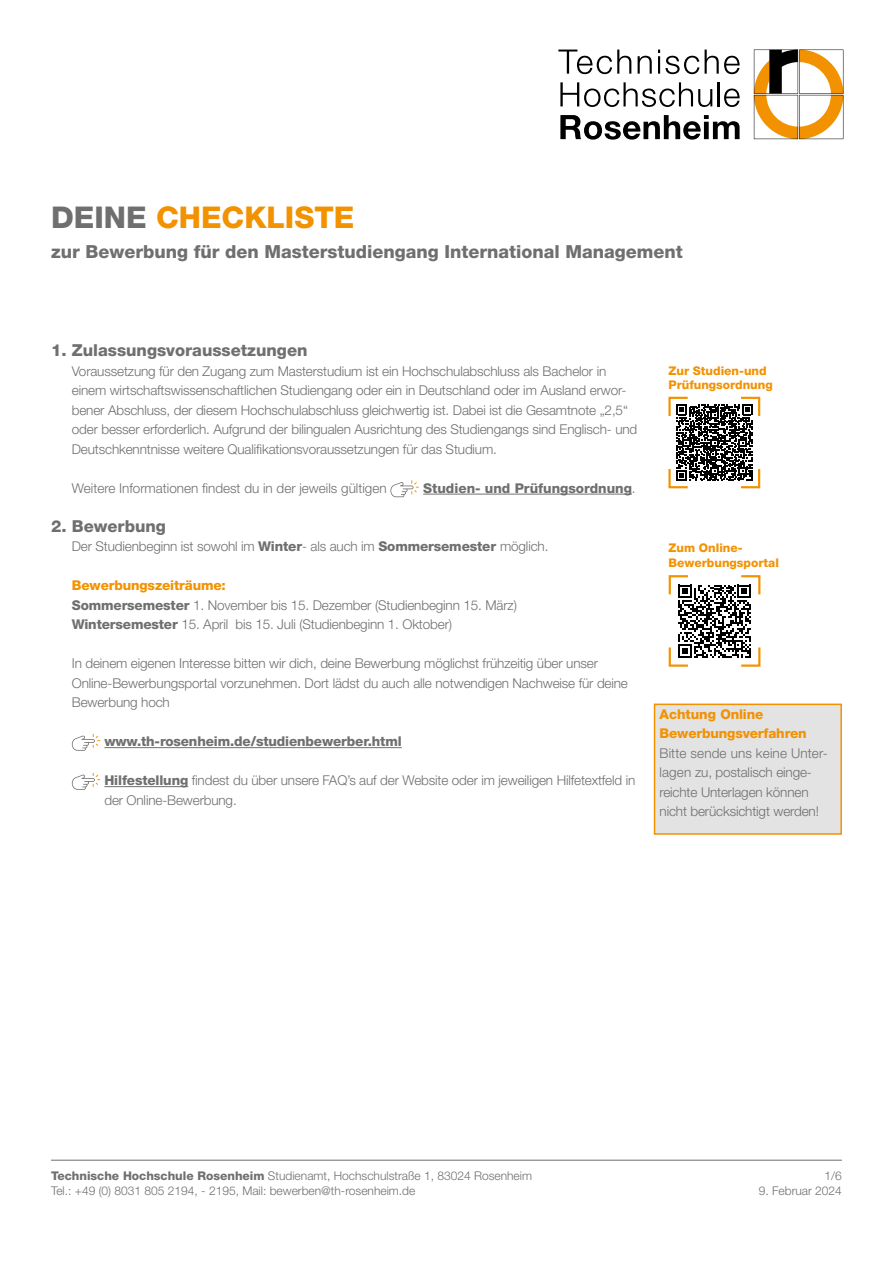
<style>
.page{position:relative;width:893px;height:1263px;background:#fff}
.page>*{position:absolute;margin:0;border:0;box-sizing:border-box;transform-origin:0 0}
.t1{font:800 30px "Helvetica Neue LT Pro";color:#f39200}
.t2{font:800 18px "Helvetica Neue LT Pro";color:#706f6f}
.t3{font:800 16.5px "Helvetica Neue LT Pro";color:#706f6f}
.t4{font:300 13.5px/19.5px "Helvetica Neue LT Pro";letter-spacing:-.01em;color:#706f6f}
.t5{font:800 13.5px "Helvetica Neue LT Pro";letter-spacing:-.01em;color:#706f6f}
.t6{font:800 13.5px/19.5px "Helvetica Neue LT Pro";letter-spacing:-.01em;color:#f39200}
.t7{font:300 12px/14.4px "Helvetica Neue LT Pro";color:#706f6f}
.t8{font:800 12px/14.4px "Helvetica Neue LT Pro";color:#f39200}
.s1{color:#706f6f}
.s2{font-weight:300}
.s3{font-weight:800}
.s4{font-weight:800;color:#f39200}
</style>
<div class="page">
<svg style="left:560px;top:82px;width:152px;height:25px"></svg>
<hr style="left:718px;top:82px;width:2px;height:24px;background:#000">
<svg style="left:724px;top:89px;width:16px;height:18px"></svg>
<svg style="left:560px;top:115px;width:180px;height:25px"></svg>
<svg style="left:558px;top:50px;width:73px;height:24px"></svg>
<svg style="left:638px;top:56px;width:14px;height:18px"></svg>
<svg style="left:658px;top:50px;width:41px;height:24px"></svg>
<svg style="left:705px;top:50px;width:35px;height:24px"></svg>
<svg style="left:754px;top:50px;width:89px;height:89px"></svg>
<hr style="left:51px;top:1160px;width:791px;height:1px;background:#706f6f">
<hr style="left:423px;top:494px;width:209px;height:1px;background:#706f6f">
<hr style="left:104px;top:747px;width:298px;height:1px;background:#706f6f">
<hr style="left:104px;top:786px;width:84px;height:1px;background:#706f6f">
<svg style="left:390px;top:480px;width:29px;height:17px"></svg>
<svg style="left:72px;top:734px;width:28px;height:17px"></svg>
<svg style="left:72px;top:773px;width:28px;height:17px"></svg>
<div style="left:654px;top:704px;width:187px;height:130px;background:#e3e3e3"></div>
<div style="left:654px;top:703px;width:188px;height:132px;border:2px solid #f39200"></div>
<svg style="left:668px;top:396px;width:93px;height:93px"></svg>
<svg style="left:668px;top:575px;width:93px;height:92px"></svg>
<h1 class="t1" style="left:51px;top:199px;width:305px"><span class="s1">DEINE</span> CHECKLISTE</h1>
<h2 class="t2" style="left:51px;top:241px;width:633px">zur Bewerbung für den Masterstudiengang International Management</h2>
<p class="t3" style="left:51px;top:341px;width:258px">1. Zulassungsvoraussetzungen</p>
<p class="t4" style="left:72px;top:361px;width:567px">Voraussetzung für den Zugang zum Masterstudium ist ein Hochschulabschluss als Bachelor in einem wirtschaftswissenschaftlichen Studiengang oder ein in Deutschland oder im Ausland erwor&shy;bener Abschluss, der diesem Hochschulabschluss gleichwertig ist. Dabei ist die Gesamtnote „2,5“ oder besser erforderlich. Aufgrund der bilingualen Ausrichtung des Studiengangs sind Englisch- und Deutschkenntnisse weitere Qualifikationsvoraussetzungen für das Studium.</p>
<p class="t4" style="left:72px;top:478px;width:316px">Weitere Informationen findest du in der jeweils gültigen</p>
<p class="t5" style="left:423px;top:480px;width:214px">Studien- und Prüfungsordnung<span class="s2">.</span></p>
<p class="t3" style="left:51px;top:516px;width:116px">2. Bewerbung</p>
<p class="t4" style="left:72px;top:536px;width:478px">Der Studienbeginn ist sowohl im <span class="s3">Winter</span>- als auch im <span class="s3">Sommersemester</span> möglich.</p>
<p class="t4" style="left:72px;top:575px;width:447px"><span class="s4">Bewerbungszeiträume:<br></span><span class="s3">Sommersemester</span> 1. November bis 15. Dezember (Studienbeginn 15. März)<br><span class="s3">Wintersemester</span> 15. April bis 15. Juli (Studienbeginn 1. Oktober)</p>
<p class="t4" style="left:72px;top:653px;width:558px">In deinem eigenen Interesse bitten wir dich, deine Bewerbung möglichst frühzeitig über unser<br>Online-Bewerbungsportal vorzunehmen. Dort lädst du auch alle notwendigen Nachweise für deine<br>Bewerbung hoch</p>
<p class="t5" style="left:104px;top:733px;width:299px">www.th-rosenheim.de/studienbewerber.html</p>
<p class="t4" style="left:104px;top:770px;width:532px"><span class="s3">Hilfestellung</span> findest du über unsere FAQ’s auf der Website oder im jeweiligen Hilfetextfeld in der Online-Bewerbung.</p>
<p class="t8" style="left:668px;top:363px;width:106px">Zur Studien-und<br>Prüfungsordnung</p>
<p class="t8" style="left:668px;top:541px;width:112px">Zum Online-<br>Bewerbungsportal</p>
<p class="t6" style="left:659px;top:704px;width:149px">Achtung Online<br>Bewerbungsverfahren</p>
<p class="t4" style="left:659px;top:743px;width:170px">Bitte sende uns keine Unter&shy;lagen zu, postalisch einge&shy;reichte Unterlagen können nicht berücksichtigt werden!</p>
<p class="t7" style="left:51px;top:1169px;width:483px"><span class="s3">Technische Hochschule Rosenheim</span> Studienamt, Hochschulstraße 1, 83024 Rosenheim<br>Tel.: +49 (0) 8031 805 2194, - 2195, Mail: bewerben@th-rosenheim.de</p>
<p class="t7" style="left:825px;top:1169px;width:19px">1/6</p>
<p class="t7" style="left:759px;top:1183px;width:85px">9. Februar 2024</p>
</div>
